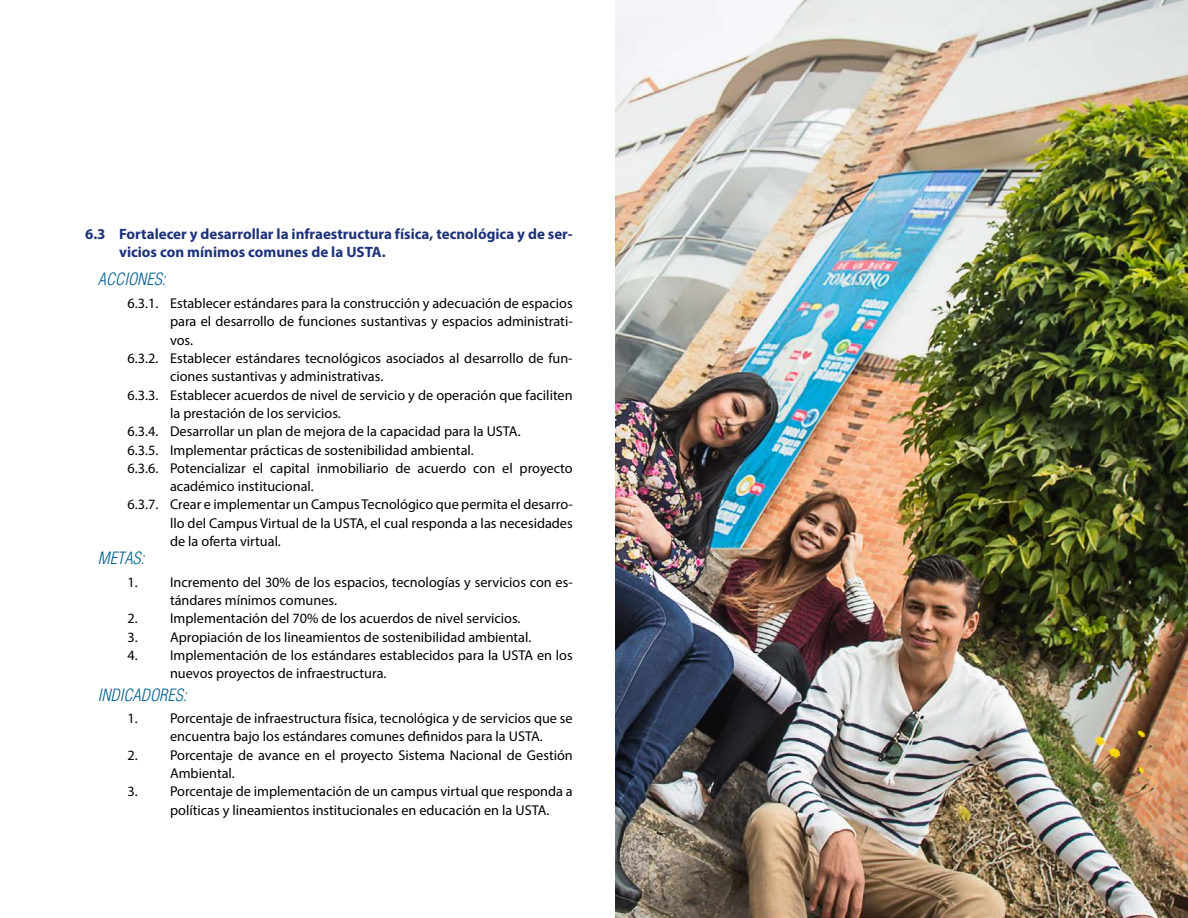
<style>
.page{position:relative;width:1188px;height:918px;background:#fff}
.page>*{position:absolute;margin:0;border:0;box-sizing:border-box;transform-origin:0 0}
.t1{font:italic 300 condensed 16.5px "Helvetica LT Std";color:#00618f}
.t2{font:700 15px/18.3px "Myriad Pro";color:#1d327b}
.t3{font:14.25px/18.3px "Myriad Pro";color:#000}
</style>
<div class="page">
<img style="left:615px;top:0;width:573px;height:918px">
<p class="t2" style="left:119px;top:224px;width:455px;text-indent:-34px">6.3 Fortalecer y desarrollar la infraestructura física, tecnológica y de ser&shy;vicios con mínimos comunes de la USTA.</p>
<p class="t1" style="left:98px;top:269px;width:69px">ACCIONES:</p>
<p class="t3" style="left:128px;top:294px;width:447px">6.3.1. Establecer estándares para la construcción y adecuación de espacios</p>
<p class="t3" style="left:170px;top:312px;width:404px">para el desarrollo de funciones sustantivas y espacios administrati-</p>
<p class="t3" style="left:170px;top:330px;width:24px">vos.</p>
<p class="t3" style="left:128px;top:349px;width:447px">6.3.2. Establecer estándares tecnológicos asociados al desarrollo de fun-</p>
<p class="t3" style="left:170px;top:367px;width:215px">ciones sustantivas y administrativas.</p>
<p class="t3" style="left:128px;top:385px;width:447px">6.3.3. Establecer acuerdos de nivel de servicio y de operación que faciliten</p>
<p class="t3" style="left:170px;top:404px;width:172px">la prestación de los servicios.</p>
<p class="t3" style="left:128px;top:422px;width:395px">6.3.4. Desarrollar un plan de mejora de la capacidad para la USTA.</p>
<p class="t3" style="left:128px;top:440px;width:348px">6.3.5. Implementar prácticas de sostenibilidad ambiental.</p>
<p class="t3" style="left:128px;top:459px;width:447px">6.3.6. Potencializar el capital inmobiliario de acuerdo con el proyecto</p>
<p class="t3" style="left:170px;top:477px;width:145px">académico institucional.</p>
<p class="t3" style="left:128px;top:495px;width:447px">6.3.7. Crear e implementar un Campus Tecnológico que permita el desarro-</p>
<p class="t3" style="left:170px;top:514px;width:404px">llo del Campus Virtual de la USTA, el cual responda a las necesidades</p>
<p class="t3" style="left:170px;top:532px;width:112px">de la oferta virtual.</p>
<p class="t1" style="left:98px;top:548px;width:48px">METAS:</p>
<p class="t3" style="left:170px;top:573px;width:404px;text-indent:-43px">1. Incremento del 30% de los espacios, tecnologías y servicios con es&shy;tándares mínimos comunes.</p>
<p class="t3" style="left:128px;top:609px;width:394px">2. Implementación del 70% de los acuerdos de nivel servicios.</p>
<p class="t3" style="left:128px;top:627px;width:405px">3. Apropiación de los lineamientos de sostenibilidad ambiental.</p>
<p class="t3" style="left:170px;top:646px;width:404px;text-indent:-43px">4. Implementación de los estándares establecidos para la USTA en los nuevos proyectos de infraestructura.</p>
<p class="t1" style="left:98px;top:684px;width:90px">INDICADORES:</p>
<p class="t3" style="left:170px;top:709px;width:404px;text-indent:-43px">1. Porcentaje de infraestructura física, tecnológica y de servicios que se encuentra bajo los estándares comunes definidos para la USTA.</p>
<p class="t3" style="left:170px;top:746px;width:404px;text-indent:-43px">2. Porcentaje de avance en el proyecto Sistema Nacional de Gestión<br>Ambiental.</p>
<p class="t3" style="left:170px;top:782px;width:404px;text-indent:-43px">3. Porcentaje de implementación de un campus virtual que responda a políticas y lineamientos institucionales en educación en la USTA.</p>
</div>
